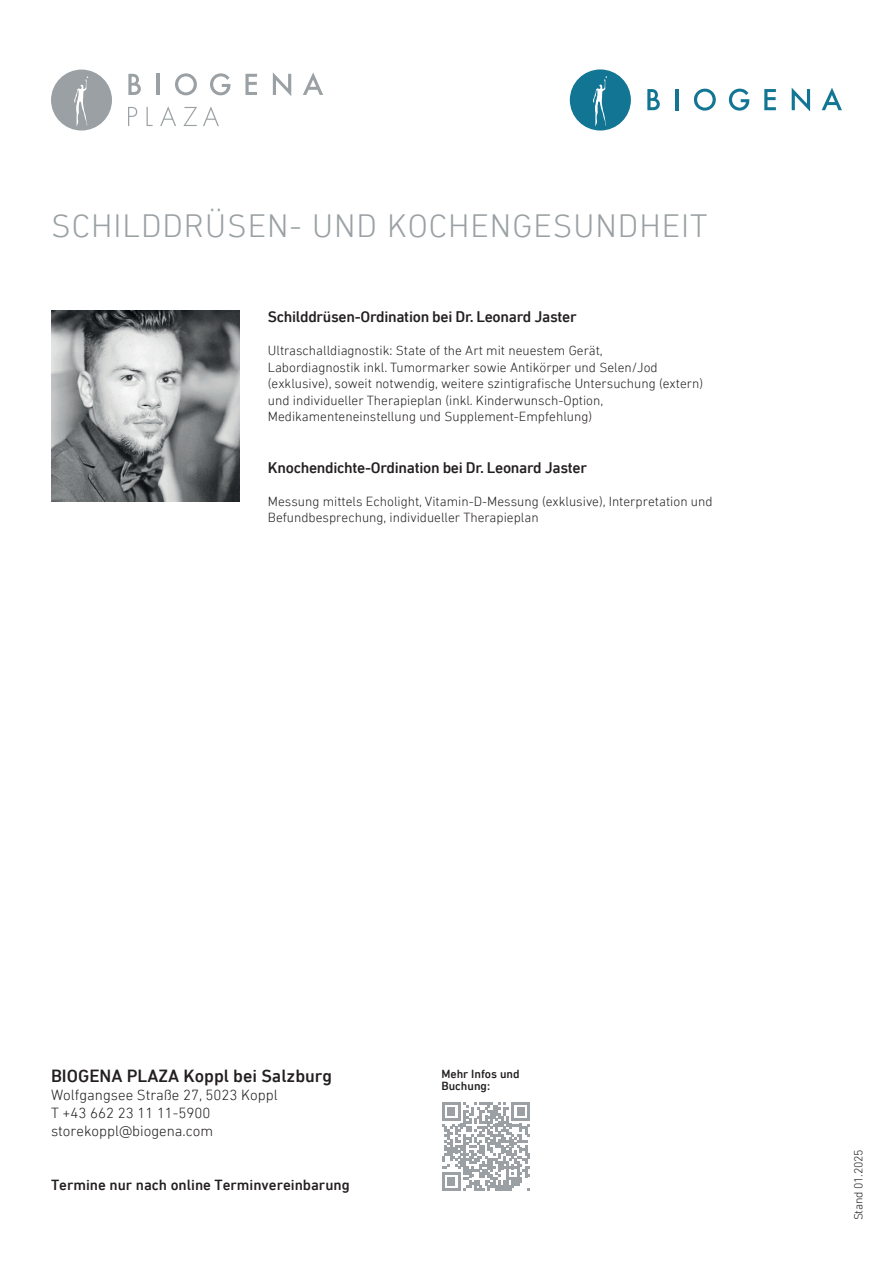
<style>
.page{position:relative;width:893px;height:1263px;background:#fff}
.page>*{position:absolute;margin:0;border:0;box-sizing:border-box;transform-origin:0 0}
.t1{font:300 33px "DIN Next LT Pro";letter-spacing:.03em;color:#9aa0a3}
.t2{font:500 18px "DIN Next LT Pro";color:#231f20}
.t3{font:500 15.6px "DIN Next LT Pro";letter-spacing:-.02em;color:#231f20}
.t4{font:300 15px/18px "DIN Next LT Pro";color:#231f20}
.t5{font:500 15px "DIN Next LT Pro";color:#231f20}
.t6{font:300 13.5px/16.5px "DIN Next LT Pro";color:#231f20}
.t7{font:500 12px/12px "DIN Next LT Pro";color:#231f20}
.t8{font:300 12px "DIN Next LT Pro";letter-spacing:-.02em;color:#231f20}
</style>
<div class="page">
<svg style="left:647px;top:89px;width:13px;height:21px"></svg>
<hr style="left:675px;top:89px;width:3px;height:21px;background:#117593">
<svg style="left:694px;top:89px;width:22px;height:22px"></svg>
<svg style="left:729px;top:89px;width:20px;height:22px"></svg>
<svg style="left:764px;top:89px;width:12px;height:21px"></svg>
<svg style="left:792px;top:88px;width:18px;height:23px"></svg>
<svg style="left:822px;top:88px;width:20px;height:22px"></svg>
<div style="left:570px;top:69px;width:61px;height:62px;background:#117593;border-radius:50%"></div>
<svg style="left:593px;top:76px;width:14px;height:50px"></svg>
<div style="left:51px;top:70px;width:61px;height:61px;background:#9aa0a3;border-radius:50%"></div>
<svg style="left:128px;top:107px;width:9px;height:19px"></svg>
<svg style="left:147px;top:107px;width:6px;height:19px"></svg>
<svg style="left:203px;top:106px;width:16px;height:20px"></svg>
<svg style="left:183px;top:107px;width:14px;height:19px"></svg>
<svg style="left:160px;top:106px;width:16px;height:20px"></svg>
<svg style="left:74px;top:76px;width:14px;height:50px"></svg>
<svg style="left:128px;top:74px;width:13px;height:21px"></svg>
<hr style="left:156px;top:74px;width:3px;height:21px;background:#9aa0a3">
<svg style="left:175px;top:73px;width:22px;height:22px"></svg>
<svg style="left:210px;top:73px;width:20px;height:22px"></svg>
<svg style="left:245px;top:74px;width:12px;height:21px"></svg>
<svg style="left:273px;top:72px;width:18px;height:24px"></svg>
<svg style="left:303px;top:72px;width:20px;height:23px"></svg>
<svg style="left:442px;top:1102px;width:88px;height:88px"></svg>
<img style="left:51px;top:310px;width:188px;height:192px">
<h1 class="t1" style="left:51px;top:207px;width:658px">SCHILDDRÜSEN- UND KOCHENGESUNDHEIT</h1>
<p class="t3" style="left:268px;top:308px;width:310px">Schilddrüsen-Ordination bei Dr. Leonard Jaster</p>
<p class="t6" style="left:268px;top:342px;width:437px">Ultraschalldiagnostik: State of the Art mit neuestem Gerät,<br>Labordiagnostik inkl. Tumormarker sowie Antikörper und Selen/Jod (exklusive), soweit notwendig, weitere szintigrafische Untersuchung (extern) und individueller Therapieplan (inkl. Kinderwunsch-Option, Medikamenteneinstellung und Supplement-Empfehlung)</p>
<p class="t3" style="left:268px;top:458px;width:321px">Knochendichte-Ordination bei Dr. Leonard Jaster</p>
<p class="t6" style="left:268px;top:493px;width:446px">Messung mittels Echolight, Vitamin-D-Messung (exklusive), Interpretation und<br>Befundbesprechung, individueller Therapieplan</p>
<h2 class="t2" style="left:51px;top:1065px;width:283px">BIOGENA PLAZA Koppl bei Salzburg</h2>
<p class="t4" style="left:51px;top:1086px;width:228px">Wolfgangsee Straße 27, 5023 Koppl<br>T +43 662 23 11 11-5900 storekoppl@biogena.com</p>
<p class="t5" style="left:51px;top:1176px;width:300px">Termine nur nach online Terminvereinbarung</p>
<p class="t7" style="left:441px;top:1067px;width:80px">Mehr Infos und<br>Buchung:</p>
<p class="t8" style="left:851px;top:1220px;width:72px;rotate:-90deg">Stand 01.2025</p>
</div>
